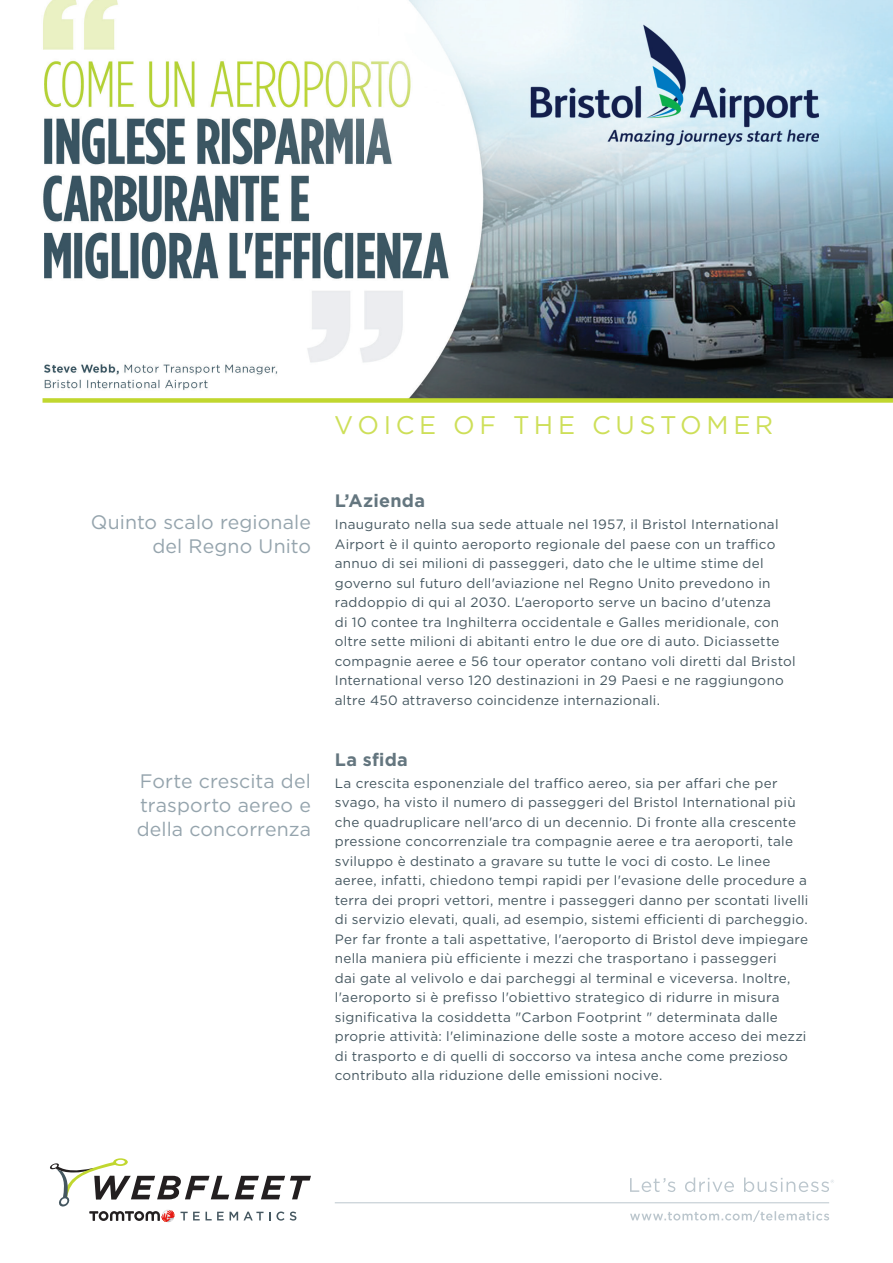
<style>
.page{position:relative;width:893px;height:1263px;background:#fff}
.page>*{position:absolute;margin:0;border:0;box-sizing:border-box;transform-origin:0 0}
.t1{font:25.5px "Gotham";letter-spacing:.18em;color:#c1d72f}
.t2{font:19.5px/24px "Gotham";letter-spacing:.005em;color:#95a4ad;text-align:right}
.t3{font:700 18px "Gotham";letter-spacing:.02em;color:#64767f}
.t4{font:13.5px/19.5px "Gotham";letter-spacing:.02em;color:#455760}
</style>
<div class="page">
<svg style="left:50px;top:1158px;width:261px;height:64px"></svg>
<hr style="left:335px;top:1202px;width:494px;height:1px;background:#bbc6cd">
<svg style="left:630px;top:1210px;width:199px;height:12px"></svg>
<svg style="left:630px;top:1177px;width:204px;height:15px"></svg>
<img style="left:42px;top:0;width:851px;height:400px">
<div style="left:43px;top:398px;width:850px;height:5px;background:#c1d72f"></div>
<h2 class="t2" style="left:91px;top:510px;width:222px">Quinto scalo regionale del Regno Unito</h2>
<h2 class="t2" style="left:137px;top:768px;width:176px;text-align:justify">Forte crescita del trasporto aereo e della concorrenza</h2>
<h1 class="t1" style="left:335px;top:409px;width:440px">VOICE OF THE CUSTOMER</h1>
<h3 class="t3" style="left:335px;top:489px;width:92px">L’Azienda</h3>
<p class="t4" style="left:335px;top:514px;width:462px">Inaugurato nella sua sede attuale nel 1957, il Bristol International Airport è il quinto aeroporto regionale del paese con un traffico annuo di sei milioni di passeggeri, dato che le ultime stime del governo sul futuro dell'aviazione nel Regno Unito prevedono in raddoppio di qui al 2030. L'aeroporto serve un bacino d'utenza<br>di 10 contee tra Inghilterra occidentale e Galles meridionale, con oltre sette milioni di abitanti entro le due ore di auto. Diciassette compagnie aeree e 56 tour operator contano voli diretti dal Bristol International verso 120 destinazioni in 29 Paesi e ne raggiungono altre 450 attraverso coincidenze internazionali.</p>
<h3 class="t3" style="left:335px;top:748px;width:75px">La sfida</h3>
<p class="t4" style="left:335px;top:773px;width:475px">La crescita esponenziale del traffico aereo, sia per affari che per svago, ha visto il numero di passeggeri del Bristol International più che quadruplicare nell'arco di un decennio. Di fronte alla crescente pressione concorrenziale tra compagnie aeree e tra aeroporti, tale sviluppo è destinato a gravare su tutte le voci di costo. Le linee aeree, infatti, chiedono tempi rapidi per l'evasione delle procedure a terra dei propri vettori, mentre i passeggeri danno per scontati livelli di servizio elevati, quali, ad esempio, sistemi efficienti di parcheggio.<br>Per far fronte a tali aspettative, l'aeroporto di Bristol deve impiegare nella maniera più efficiente i mezzi che trasportano i passeggeri<br>dai gate al velivolo e dai parcheggi al terminal e viceversa. Inoltre, l'aeroporto si è prefisso l'obiettivo strategico di ridurre in misura significativa la cosiddetta "Carbon Footprint " determinata dalle proprie attività: l'eliminazione delle soste a motore acceso dei mezzi di trasporto e di quelli di soccorso va intesa anche come prezioso contributo alla riduzione delle emissioni nocive.</p>
</div>
